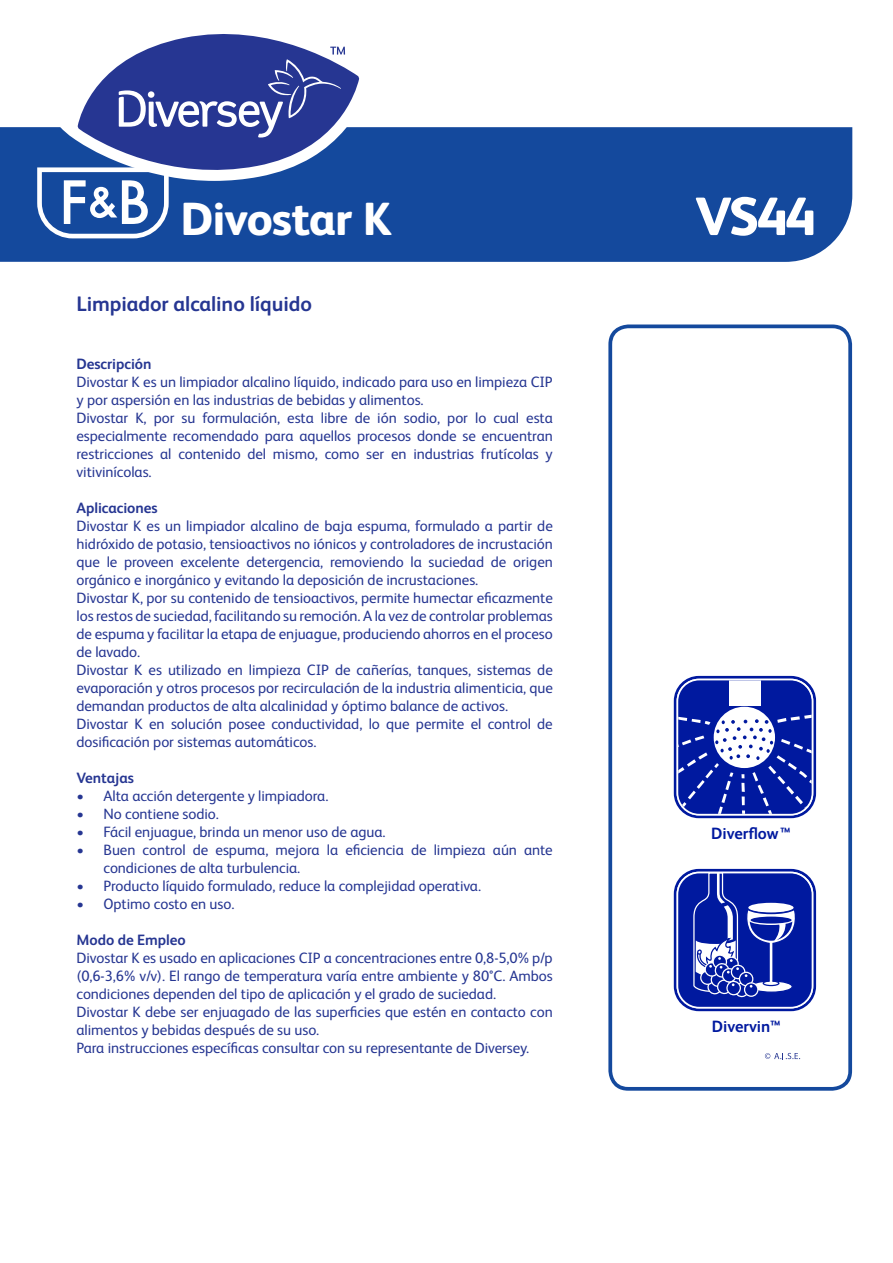
<style>
.page{position:relative;width:893px;height:1263px;background:#fff}
.page>*{position:absolute;margin:0;border:0;box-sizing:border-box;transform-origin:0 0}
.t1{font:800 54px "FS Albert Pro";color:#fff}
.t2{font:800 46.5px "FS Albert Pro";letter-spacing:-.02em;color:#fff}
.Subtitulo{font:700 21px "FS Albert Pro";letter-spacing:-.005em;color:#263692}
.t3{font:700 16.35px "FS Albert Pro";letter-spacing:-.005em;color:#00199f}
.body{font:15px/18px "FS Albert Pro";letter-spacing:-.005em;color:#263692;text-align:justify}
.body-2{font:700 15px "FS Albert Pro";letter-spacing:-.005em;color:#263692}
</style>
<div class="page">
<div style="left:0;top:127px;width:852px;height:135px;background:#14499d"></div>
<svg style="left:37px;top:167px;width:132px;height:71px"></svg>
<svg style="left:608px;top:324px;width:244px;height:767px"></svg>
<svg style="left:674px;top:869px;width:142px;height:142px;background:#374ab3"></svg>
<svg style="left:674px;top:676px;width:142px;height:142px"></svg>
<svg style="left:58px;top:78px;width:316px;height:103px"></svg>
<svg style="left:78px;top:34px;width:281px;height:148px"></svg>
<svg style="left:119px;top:47px;width:226px;height:91px;background:#4a58a4"></svg>
<p class="t2" style="left:181px;top:183px;width:213px">Divostar K</p>
<p class="Subtitulo" style="left:77px;top:289px;width:237px">Limpiador alcalino líquido</p>
<p class="body-2" style="left:77px;top:353px;width:76px">Descripción</p>
<p class="body" style="left:77px;top:371px;width:478px">Divostar K es un limpiador alcalino líquido, indicado para uso en limpieza CIP y por aspersión en las industrias de bebidas y alimentos.</p>
<p class="body" style="left:77px;top:407px;width:478px">Divostar K, por su formulación, esta libre de ión sodio, por lo cual esta especialmente recomendado para aquellos procesos donde se encuentran restricciones al contenido del mismo, como ser en industrias frutícolas y vitivinícolas.</p>
<p class="body-2" style="left:77px;top:497px;width:83px">Aplicaciones</p>
<p class="body" style="left:77px;top:515px;width:478px">Divostar K es un limpiador alcalino de baja espuma, formulado a partir de hidróxido de potasio, tensioactivos no iónicos y controladores de incrustación que le proveen excelente detergencia, removiendo la suciedad de origen orgánico e inorgánico y evitando la deposición de incrustaciones.</p>
<p class="body" style="left:77px;top:587px;width:478px">Divostar K, por su contenido de tensioactivos, permite humectar eficazmente los restos de suciedad, facilitando su remoción. A la vez de controlar problemas de espuma y facilitar la etapa de enjuague, produciendo ahorros en el proceso de lavado.</p>
<p class="body" style="left:77px;top:659px;width:478px">Divostar K es utilizado en limpieza CIP de cañerías, tanques, sistemas de evaporación y otros procesos por recirculación de la industria alimenticia, que demandan productos de alta alcalinidad y óptimo balance de activos.</p>
<p class="body" style="left:77px;top:713px;width:478px">Divostar K en solución posee conductividad, lo que permite el control de dosificación por sistemas automáticos.</p>
<p class="body-2" style="left:77px;top:767px;width:59px">Ventajas</p>
<p class="body" style="left:77px;top:785px;width:253px">• Alta acción detergente y limpiadora.</p>
<p class="body" style="left:77px;top:803px;width:144px">• No contiene sodio.</p>
<p class="body" style="left:77px;top:821px;width:310px">• Fácil enjuague, brinda un menor uso de agua.</p>
<p class="body" style="left:104px;top:839px;width:451px;text-indent:-27px">• Buen control de espuma, mejora la eficiencia de limpieza aún ante condiciones de alta turbulencia.</p>
<p class="body" style="left:77px;top:875px;width:406px">• Producto líquido formulado, reduce la complejidad operativa.</p>
<p class="body" style="left:77px;top:893px;width:159px">• Optimo costo en uso.</p>
<p class="body-2" style="left:77px;top:929px;width:111px">Modo de Empleo</p>
<p class="body" style="left:77px;top:947px;width:478px">Divostar K es usado en aplicaciones CIP a concentraciones entre 0,8-5,0% p/p (0,6-3,6% v/v). El rango de temperatura varía entre ambiente y 80°C. Ambos condiciones dependen del tipo de aplicación y el grado de suciedad.</p>
<p class="body" style="left:77px;top:1001px;width:478px">Divostar K debe ser enjuagado de las superficies que estén en contacto con alimentos y bebidas después de su uso.</p>
<p class="body" style="left:77px;top:1037px;width:454px">Para instrucciones específicas consultar con su representante de Diversey.</p>
<p class="t1" style="left:695px;top:174px;width:123px">VS44</p>
<p class="t3" style="left:711px;top:822px;width:81px">Diverflow™</p>
<p class="t3" style="left:712px;top:1015px;width:71px">Divervin ™</p>
</div>
